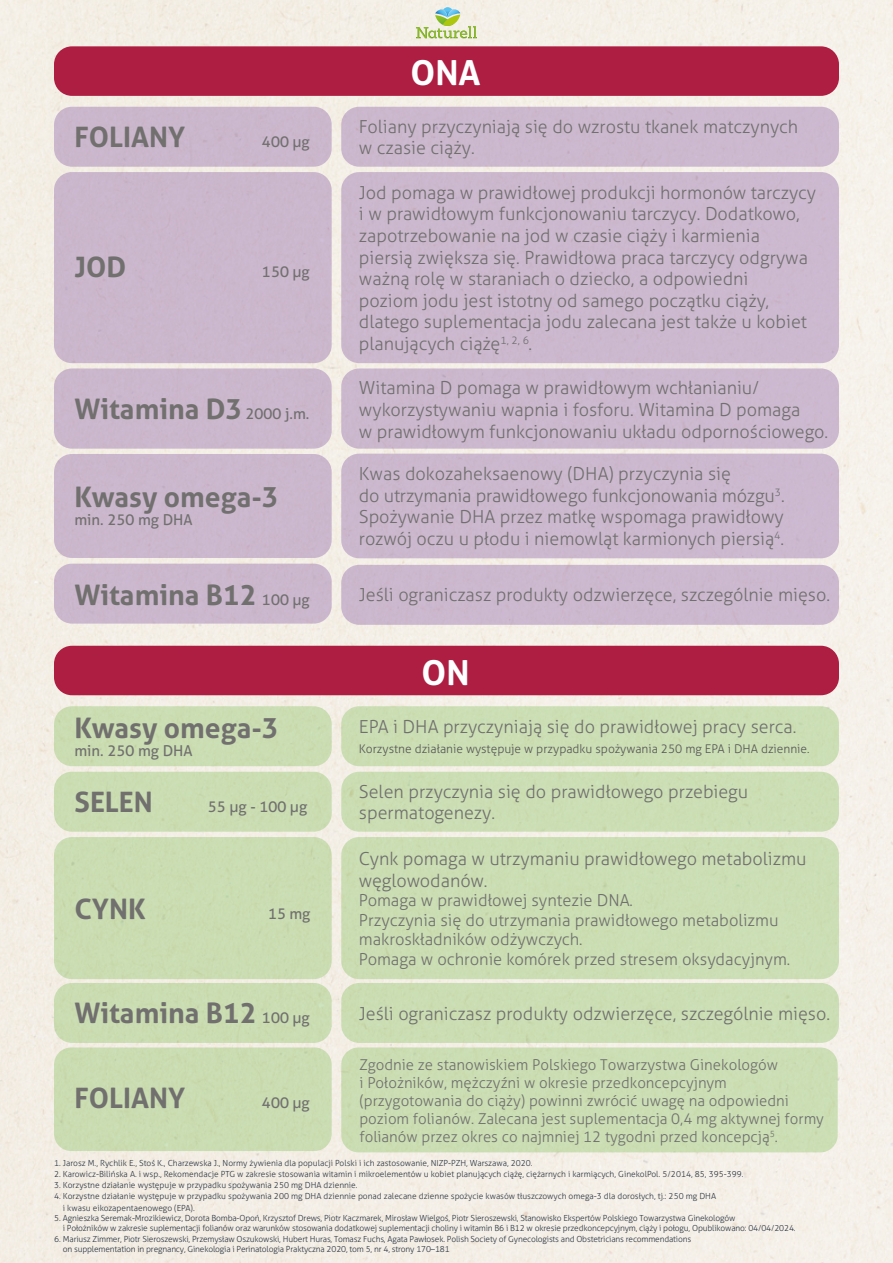
<style>
.page{position:relative;width:893px;height:1263px;background:#f4efe7}
.page>*{position:absolute;margin:0;border:0;box-sizing:border-box;transform-origin:0 0}
.t1{font:700 34.5px "Aller";color:#fff}
.t2{font:700 28.2px "Aller";color:#71706f}
.t3{font:300 18px/21.6px "Aller";color:#71706f}
.t4{font:300 16.5px/19.5px "Aller";color:#71706f}
.t5{font:300 15px/18px "Aller";color:#71706f}
.t6{font:15px "Aller";color:#71706f}
.t7{font:300 12px "Aller";color:#585757}
.t8{font:300 8.4px/10.1px "Aller";letter-spacing:-.02em;color:#2f3845}
.t9{font:300 8.4px "Aller";color:#2f3845}
.s1{font-weight:400;font-size:15px}
</style>
<div class="page">
<div style="left:341px;top:565px;width:498px;height:60px;background:#ccb8ce;border-radius:18px"></div>
<div style="left:341px;top:1047px;width:497px;height:105px;background:#cbddb3;border-radius:17px"></div>
<div style="left:341px;top:983px;width:498px;height:60px;background:#cbddb3;border-radius:18px"></div>
<div style="left:54px;top:564px;width:278px;height:60px;background:#cbb7cd;border-radius:18px"></div>
<div style="left:54px;top:1047px;width:278px;height:104px;background:#cadcb1;border-radius:17px"></div>
<div style="left:54px;top:983px;width:278px;height:60px;background:#cadcb1;border-radius:18px"></div>
<div style="left:54px;top:107px;width:278px;height:60px;background:#cbb7cc;border-radius:18px"></div>
<div style="left:54px;top:772px;width:278px;height:60px;background:#cbddb2;border-radius:18px"></div>
<div style="left:341px;top:107px;width:498px;height:60px;background:#ccb8ce;border-radius:18px"></div>
<div style="left:341px;top:772px;width:498px;height:60px;background:#cbdeb4;border-radius:18px"></div>
<div style="left:341px;top:706px;width:498px;height:60px;background:#cbdeb4;border-radius:18px"></div>
<div style="left:54px;top:706px;width:278px;height:60px;background:#cbddb3;border-radius:18px"></div>
<div style="left:54px;top:172px;width:278px;height:191px;background:#cbb7cc;border-radius:18px"></div>
<div style="left:54px;top:837px;width:278px;height:142px;background:#caddb2;border-radius:18px"></div>
<div style="left:341px;top:172px;width:498px;height:191px;background:#ccb8ce;border-radius:18px"></div>
<div style="left:341px;top:837px;width:498px;height:142px;background:#cbdeb4;border-radius:18px"></div>
<div style="left:54px;top:368px;width:278px;height:81px;background:#cbb7cd;border-radius:18px"></div>
<div style="left:341px;top:368px;width:498px;height:81px;background:#ccb8ce;border-radius:18px"></div>
<div style="left:54px;top:454px;width:278px;height:104px;background:#cbb7cd;border-radius:18px"></div>
<div style="left:341px;top:454px;width:498px;height:104px;background:#ccb8ce;border-radius:18px"></div>
<div style="left:54px;top:46px;width:785px;height:50px;background:#ad1e42;border-radius:18px"></div>
<div style="left:54px;top:646px;width:785px;height:49px;background:#ad1e42;border-radius:18px"></div>
<svg style="left:416px;top:7px;width:61px;height:31px;background:#d0deb9"></svg>
<h2 class="t2" style="left:74px;top:119px;width:112px">FOLIANY</h2>
<p class="t6" style="left:262px;top:132px;width:49px">400 µg</p>
<h2 class="t2" style="left:74px;top:249px;width:53px">JOD</h2>
<p class="t6" style="left:262px;top:262px;width:49px">150 µg</p>
<h2 class="t2" style="left:74px;top:391px;width:236px">Witamina D3 <span class="s1">2000 j.m.</span></h2>
<h2 class="t2" style="left:74px;top:479px;width:206px">Kwasy omega-3</h2>
<p class="t6" style="left:74px;top:511px;width:120px">min. 250 mg DHA</p>
<h2 class="t2" style="left:74px;top:577px;width:237px">Witamina B12 <span class="s1">100 µg</span></h2>
<h2 class="t2" style="left:74px;top:710px;width:206px">Kwasy omega-3</h2>
<p class="t6" style="left:74px;top:741px;width:120px">min. 250 mg DHA</p>
<h2 class="t2" style="left:74px;top:784px;width:80px">SELEN</h2>
<p class="t6" style="left:208px;top:797px;width:101px">55 µg - 100 µg</p>
<h2 class="t2" style="left:74px;top:890px;width:73px">CYNK</h2>
<p class="t6" style="left:268px;top:904px;width:44px">15 mg</p>
<h2 class="t2" style="left:74px;top:995px;width:237px">Witamina B12 <span class="s1">100 µg</span></h2>
<h2 class="t2" style="left:74px;top:1080px;width:112px">FOLIANY</h2>
<p class="t6" style="left:262px;top:1093px;width:49px">400 µg</p>
<h1 class="t1" style="left:410px;top:51px;width:72px">ONA</h1>
<p class="t3" style="left:359px;top:115px;width:441px">Foliany przyczyniają się do wzrostu tkanek matczynych w czasie ciąży.</p>
<p class="t3" style="left:359px;top:181px;width:459px">Jod pomaga w prawidłowej produkcji hormonów tarczycy i w prawidłowym funkcjonowaniu tarczycy. Dodatkowo, zapotrzebowanie na jod w czasie ciąży i karmienia piersią zwiększa się. Prawidłowa praca tarczycy odgrywa ważną rolę w staraniach o dziecko, a odpowiedni<br>poziom jodu jest istotny od samego początku ciąży, dlatego suplementacja jodu zalecana jest także u kobiet planujących ciążę<sup>1,</sup> <sup>2,</sup> <sup>6</sup>.</p>
<p class="t3" style="left:359px;top:377px;width:471px">Witamina D pomaga w prawidłowym wchłanianiu/ wykorzystywaniu wapnia i fosforu. Witamina D pomaga<br>w prawidłowym funkcjonowaniu układu odpornościowego.</p>
<p class="t3" style="left:359px;top:463px;width:427px">Kwas dokozaheksaenowy (DHA) przyczynia się<br>do utrzymania prawidłowego funkcjonowania mózgu<sup>3</sup>.<br>Spożywanie DHA przez matkę wspomaga prawidłowy rozwój oczu u płodu i niemowląt karmionych piersią<sup>4</sup>.</p>
<p class="t3" style="left:359px;top:584px;width:473px">Jeśli ograniczasz produkty odzwierzęce, szczególnie mięso.</p>
<h1 class="t1" style="left:421px;top:650px;width:50px">ON</h1>
<p class="t3" style="left:359px;top:716px;width:439px">EPA i DHA przyczyniają się do prawidłowej pracy serca.</p>
<p class="t7" style="left:359px;top:741px;width:452px">Korzystne działanie występuje w przypadku spożywania 250 mg EPA i DHA dziennie.</p>
<p class="t3" style="left:359px;top:780px;width:391px">Selen przyczynia się do prawidłowego przebiegu spermatogenezy.</p>
<p class="t3" style="left:359px;top:847px;width:449px">Cynk pomaga w utrzymaniu prawidłowego metabolizmu węglowodanów.</p>
<p class="t4" style="left:359px;top:890px;width:433px">Pomaga w prawidłowej syntezie DNA.<br>Przyczynia się do utrzymania prawidłowego metabolizmu makroskładników odżywczych.<br>Pomaga w ochronie komórek przed stresem oksydacyjnym.</p>
<p class="t3" style="left:359px;top:1002px;width:473px">Jeśli ograniczasz produkty odzwierzęce, szczególnie mięso.</p>
<p class="t5" style="left:359px;top:1055px;width:466px">Zgodnie ze stanowiskiem Polskiego Towarzystwa Ginekologów<br>i Położników, mężczyźni w okresie przedkoncepcyjnym (przygotowania do ciąży) powinni zwrócić uwagę na odpowiedni poziom folianów. Zalecana jest suplementacja 0,4 mg aktywnej formy folianów przez okres co najmniej 12 tygodni przed koncepcją<sup>5</sup>.</p>
<p class="t9" style="left:54px;top:1157px;width:480px">1. Jarosz M., Rychlik E., Stoś K., Charzewska J., Normy żywienia dla populacji Polski i ich zastosowanie, NIZP-PZH, Warszawa, 2020.</p>
<p class="t9" style="left:54px;top:1169px;width:691px">2. Karowicz-Bilińska A. i wsp., Rekomendacje PTG w zakresie stosowania witamin i mikroelementów u kobiet planujących ciążę, ciężarnych i karmiących, GinekolPol. 5/2014, 85, 395-399.</p>
<p class="t9" style="left:54px;top:1180px;width:305px">3. Korzystne działanie występuje w przypadku spożywania 250 mg DHA dziennie.</p>
<p class="t9" style="left:54px;top:1191px;width:664px">4. Korzystne działanie występuje w przypadku spożywania 200 mg DHA dziennie ponad zalecane dzienne spożycie kwasów tłuszczowych omega-3 dla dorosłych, tj.: 250 mg DHA</p>
<p class="t8" style="left:63px;top:1213px;width:734px;text-indent:-9px">5. Agnieszka Seremak-Mrozikiewicz, Dorota Bomba-Opoń, Krzysztof Drews, Piotr Kaczmarek, Mirosław Wielgoś, Piotr Sieroszewski, Stanowisko Ekspertów Polskiego Towarzystwa Ginekologów<br>i Położników w zakresie suplementacji folianów oraz warunków stosowania dodatkowej suplementacji choliny i witamin B6 i B12 w okresie przedkoncepcyjnym, ciąży i połogu, Opublikowano: 04/04/2024.</p>
<p class="t8" style="left:63px;top:1233px;width:630px;text-indent:-9px">6. Mariusz Zimmer, Piotr Sieroszewski, Przemysław Oszukowski, Hubert Huras, Tomasz Fuchs, Agata Pawłosek. Polish Society of Gynecologists and Obstetricians recommendations on supplementation in pregnancy, Ginekologia i Perinatologia Praktyczna 2020, tom 5, nr 4, strony 170–181</p>
<p class="t9" style="left:63px;top:1202px;width:133px">i kwasu eikozapentaenowego (EPA).</p>
</div>
